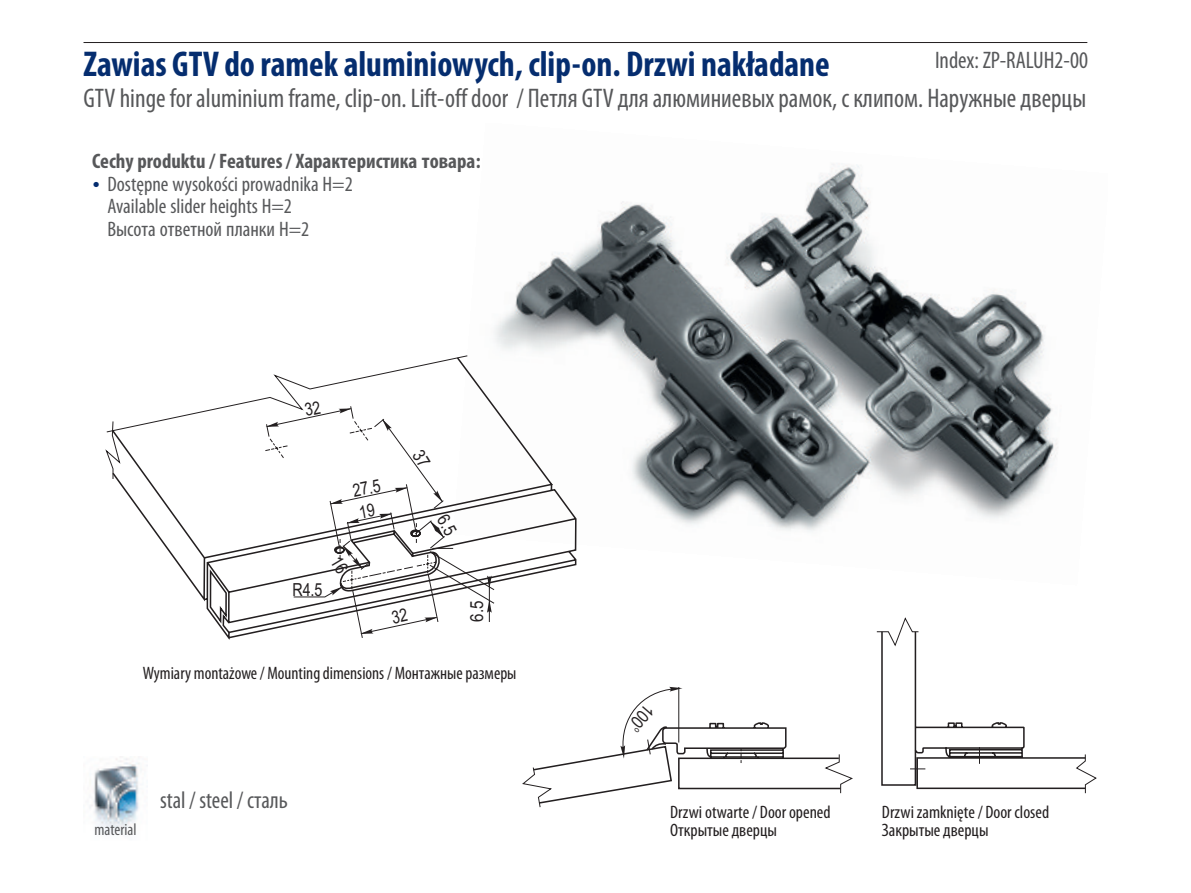
<style>
.page{position:relative;width:1191px;height:893px;background:#fff}
.page>*{position:absolute;margin:0;border:0;box-sizing:border-box;transform-origin:0 0}
.t1{font:700 condensed 36px "Myriad Pro";color:#052d6f}
.t2{font:condensed 27px "Myriad Pro";color:#57585a}
.t3{font:condensed 24px "Myriad Pro";color:#57585a}
.t4{font:condensed 21px/22.5px "Myriad Pro";color:#57585a}
.t5{font:700 condensed 21px "Myriad Pro";color:#57585a}
.t6{font:condensed 18px/18px "Myriad Pro";color:#231f20}
.t7{font:18px/22.8px "Arial Narrow";color:#231f20}
.t8{font:18px "Wingdings";color:#052d6f}
.t9{font:condensed 16.8px "Myriad Pro";color:#57585a}
</style>
<div class="page">
<img style="left:494px;top:164px;width:564px;height:367px">
<svg style="left:110px;top:356px;width:467px;height:284px"></svg>
<img style="left:89px;top:756px;width:53px;height:78px">
<svg style="left:876px;top:617px;width:220px;height:177px"></svg>
<hr style="left:83px;top:42px;width:1004px;height:1px;background:#231f20">
<svg style="left:265px;top:400px;width:230px;height:238px"></svg>
<svg style="left:522px;top:686px;width:331px;height:122px"></svg>
<h1 class="t1" style="left:83px;top:49px;width:748px">Zawias GTV do ramek aluminiowych, clip-on. Drzwi nakładane</h1>
<h2 class="t2" style="left:83px;top:87px;width:1004px">GTV hinge for aluminium frame, clip-on. Lift-off door / Петля GTV для алюминиевых рамок, с клипом. Наружные дверцы</h2>
<h3 class="t3" style="left:935px;top:50px;width:154px">Index: ZP-RALUH2-00</h3>
<p class="t5" style="left:92px;top:153px;width:390px">Cechy produktu / Features / Характеристика товара:</p>
<p class="t4" style="left:107px;top:174px;width:247px">Dostępne wysokości prowadnika H=2<br>Available slider heights H=2<br>Высота ответной планки H=2</p>
<p class="t8" style="left:92px;top:177px;width:55px">•</p>
<p class="t7" style="left:292px;top:580px;width:32px">R4.5</p>
<p class="t7" style="left:351px;top:481px;width:29px;rotate:-11deg">27.5<br>19</p>
<p class="t7" style="left:467px;top:622px;width:23px;rotate:-90deg">6.5</p>
<p class="t6" style="left:143px;top:666px;width:375px">Wymiary montażowe / Mounting dimensions / Монтажные размеры</p>
<p class="t9" style="left:94px;top:823px;width:44px">material</p>
<h3 class="t3" style="left:160px;top:790px;width:129px">stal / steel / сталь</h3>
<p class="t6" style="left:670px;top:804px;width:162px">Drzwi otwarte /Door opened<br>Открытые дверцы</p>
<p class="t6" style="left:882px;top:804px;width:169px">Drzwi zamknięte /Door closed<br>Закрытые дверцы</p>
</div>
